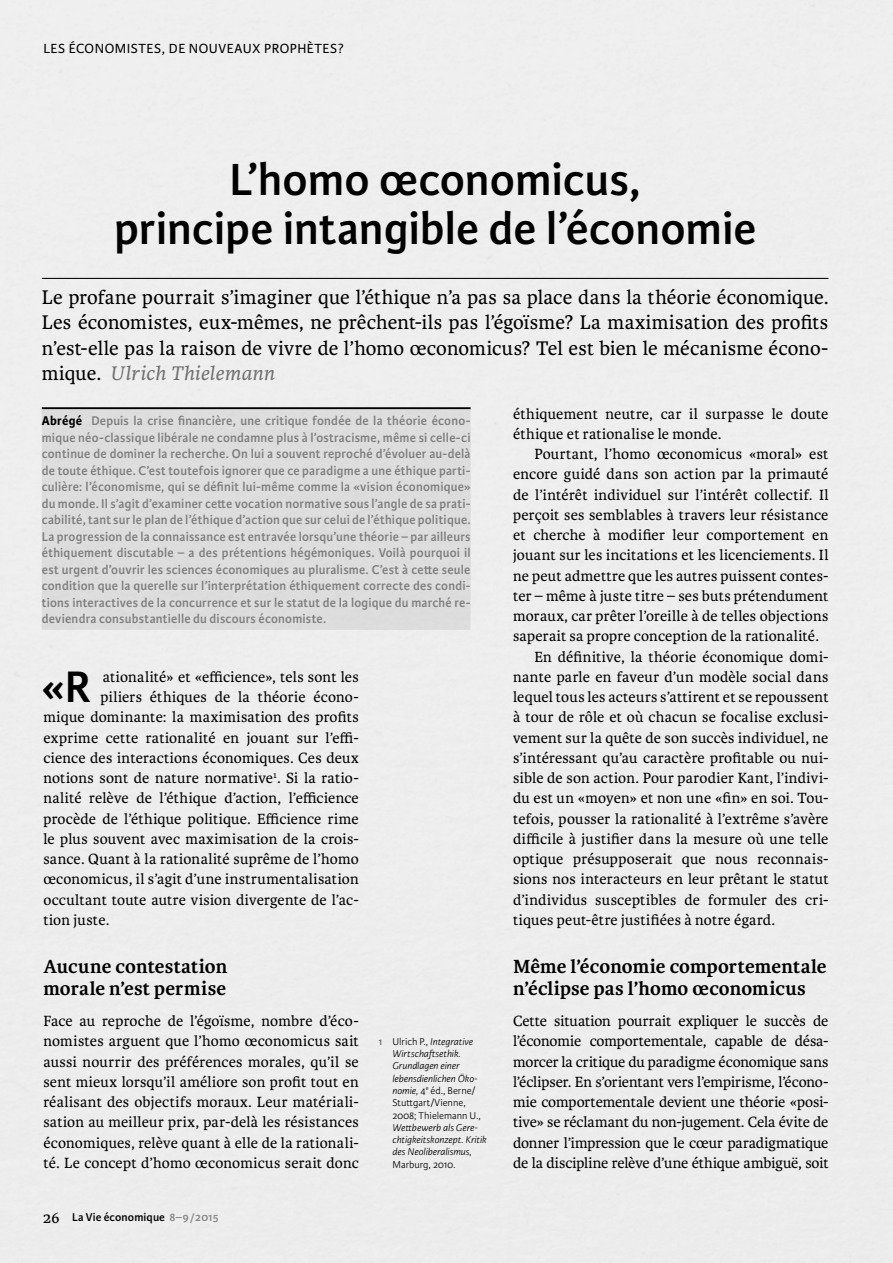
<style>
.page{position:relative;width:893px;height:1263px;background:#fff}
.page>*{position:absolute;margin:0;border:0;box-sizing:border-box;transform-origin:0 0}
.t1{font:600 48px/49.5px "Karmina Sans";color:#000;text-align:center}
.t2{font:600 47.1px "Karmina Sans";color:#000}
.t3{font:21px/25.5px "Karmina";color:#000;text-align:justify}
.t4{font:700 20.25px/22.5px "Karmina";letter-spacing:.01em;color:#000}
.t5{font:15.75px/20.2px "Karmina";letter-spacing:.015em;color:#000;text-align:justify}
.t6{font:14.1px "Karmina Sans";letter-spacing:.04em;color:#000}
.t7{font:600 13.5px/16.5px "Karmina Sans";letter-spacing:.015em;color:#878787;text-align:justify}
.t8{font:600 12px "Karmina Sans";letter-spacing:.01em;color:#000}
.t9{font:italic 300 10.5px/12.3px "Karmina Sans";letter-spacing:.005em;color:#000}
.t10{font:300 10.5px "Karmina Sans";color:#000}
.s1{font-style:italic;color:#706f6f}
.s2{font-weight:700;color:#000}
.s3{font-weight:600;font-style:normal;color:#706f6f}
.s4{font-style:normal}
.s5{font-family:"Karmina";font-weight:400;font-size:16.5px}
.s6{color:#878787}
</style>
<div class="page">
<hr style="left:42px;top:278px;width:786px;height:1px;background:#000">
<hr style="left:42px;top:407px;width:429px;height:2px;background:#000">
<div style="left:42px;top:409px;width:429px;height:23px;background:#ddd"></div>
<div style="left:42px;top:426px;width:429px;height:22px;background:#ddd"></div>
<div style="left:42px;top:442px;width:429px;height:23px;background:#ddd"></div>
<div style="left:42px;top:459px;width:429px;height:22px;background:#ddd"></div>
<div style="left:42px;top:475px;width:429px;height:23px;background:#ddd"></div>
<div style="left:42px;top:492px;width:429px;height:22px;background:#ddd"></div>
<div style="left:42px;top:508px;width:429px;height:23px;background:#ddd"></div>
<div style="left:42px;top:525px;width:429px;height:22px;background:#ddd"></div>
<div style="left:42px;top:541px;width:429px;height:23px;background:#ddd"></div>
<div style="left:42px;top:558px;width:429px;height:22px;background:#ddd"></div>
<div style="left:42px;top:574px;width:429px;height:23px;background:#ddd"></div>
<div style="left:42px;top:591px;width:429px;height:22px;background:#ddd"></div>
<div style="left:42px;top:607px;width:428px;height:23px;background:#ddd"></div>
<p class="t6" style="left:43px;top:41px;width:302px">LES ÉCONOMISTES, DE NOUVEAUX PROPHÈTES?</p>
<h1 class="t1" style="left:114px;top:155px;width:644px">L’homo œconomicus,<br>principe intangible de l’économie</h1>
<p class="t3" style="left:42px;top:284px;width:788px">Le profane pourrait s’imaginer que l’éthique n’a pas sa place dans la théorie économique.<br>Les économistes, eux-mêmes, ne prêchent-ils pas l’égoïsme? La maximisation des profits n’est-elle pas la raison de vivre de l’homo œconomicus? Tel est bien le mécanisme écono&shy;mique. <span class="s1">Ulrich Thielemann</span></p>
<p class="t7" style="left:42px;top:413px;width:430px"><span class="s2">Abrégé</span> Depuis la crise financière, une critique fondée de la théorie écono&shy;mique néo-classique libérale ne condamne plus à l’ostracisme, même si celle-ci continue de dominer la recherche. On lui a souvent reproché d’évoluer au-delà de toute éthique. C’est toutefois ignorer que ce paradigme a une éthique parti&shy;culière: l’économisme, qui se définit lui-même comme la «vision économique» du monde. Il s’agit d’examiner cette vocation normative sous l’angle de sa prati&shy;cabilité, tant sur le plan de l’éthique d’action que sur celui de l’éthique politique.<br>La progression de la connaissance est entravée lorsqu’une théorie – par ailleurs éthiquement discutable – a des prétentions hégémoniques. Voilà pourquoi il est urgent d’ouvrir les sciences économiques au pluralisme. C’est à cette seule condition que la querelle sur l’interprétation éthiquement correcte des condi&shy;tions interactives de la concurrence et sur le statut de la logique du marché re&shy;deviendra consubstantielle du discours économiste.</p>
<p class="t5" style="left:513px;top:403px;width:317px">éthiquement neutre, car il surpasse le doute éthique et rationalise le monde.</p>
<p class="t5" style="left:534px;top:444px;width:296px">Pourtant, l’homo œconomicus «moral» est</p>
<p class="t5" style="left:513px;top:464px;width:317px">encore guidé dans son action par la primauté</p>
<p class="t5" style="left:513px;top:485px;width:317px">de l’intérêt individuel sur l’intérêt collectif. Il</p>
<p class="t5" style="left:513px;top:505px;width:317px">perçoit ses semblables à travers leur résistance</p>
<p class="t5" style="left:513px;top:525px;width:317px">et cherche à modifier leur comportement en</p>
<p class="t5" style="left:513px;top:545px;width:317px">jouant sur les incitations et les licenciements. Il</p>
<p class="t5" style="left:513px;top:566px;width:317px">ne peut admettre que les autres puissent contes-</p>
<p class="t5" style="left:513px;top:586px;width:317px">ter – même à juste titre – ses buts prétendument</p>
<p class="t5" style="left:513px;top:606px;width:317px">moraux, car prêter l’oreille à de telles objections</p>
<p class="t5" style="left:513px;top:626px;width:307px">saperait sa propre conception de la rationalité.</p>
<p class="t5" style="left:534px;top:647px;width:296px">En définitive, la théorie économique domi-</p>
<p class="t5" style="left:513px;top:667px;width:317px">nante parle en faveur d’un modèle social dans</p>
<p class="t5" style="left:513px;top:687px;width:317px">lequel tous les acteurs s’attirent et se repoussent</p>
<p class="t5" style="left:513px;top:707px;width:317px">à tour de rôle et où chacun se focalise exclusi-</p>
<p class="t5" style="left:513px;top:728px;width:317px">vement sur la quête de son succès individuel, ne</p>
<p class="t5" style="left:513px;top:748px;width:317px">s’intéressant qu’au caractère profitable ou nui-</p>
<p class="t5" style="left:513px;top:768px;width:317px">sible de son action. Pour parodier Kant, l’indivi-</p>
<p class="t5" style="left:513px;top:788px;width:317px">du est un «moyen» et non une «fin» en soi. Tou-</p>
<p class="t5" style="left:513px;top:809px;width:317px">tefois, pousser la rationalité à l’extrême s’avère</p>
<p class="t5" style="left:513px;top:829px;width:317px">difficile à justifier dans la mesure où une telle</p>
<p class="t5" style="left:513px;top:849px;width:317px">optique présupposerait que nous reconnais-</p>
<p class="t5" style="left:513px;top:869px;width:317px">sions nos interacteurs en leur prêtant le statut</p>
<p class="t5" style="left:513px;top:890px;width:317px">d’individus susceptibles de formuler des cri-</p>
<p class="t5" style="left:513px;top:910px;width:263px">tiques peut-être justifiées à notre égard.</p>
<p class="t4" style="left:513px;top:955px;width:315px">Même l’économie comportementale n’éclipse pas l’homo œconomicus</p>
<p class="t5" style="left:513px;top:1011px;width:317px">Cette situation pourrait expliquer le succès de l’économie comportementale, capable de désa&shy;morcer la critique du paradigme économique sans l’éclipser. En s’orientant vers l’empirisme, l’écono&shy;mie comportementale devient une théorie «posi&shy;tive» se réclamant du non-jugement. Cela évite de donner l’impression que le cœur paradigmatique de la discipline relève d’une éthique ambiguë, soit</p>
<h2 class="t2" style="left:42px;top:660px;width:50px">«R</h2>
<p class="t5" style="left:103px;top:667px;width:258px">ationalité» et «efficience», tels sont les</p>
<p class="t5" style="left:101px;top:687px;width:260px">piliers éthiques de la théorie écono-</p>
<p class="t5" style="left:43px;top:707px;width:317px">mique dominante: la maximisation des profits</p>
<p class="t5" style="left:43px;top:728px;width:317px">exprime cette rationalité en jouant sur l’effi-</p>
<p class="t5" style="left:43px;top:748px;width:317px">cience des interactions économiques. Ces deux</p>
<p class="t5" style="left:43px;top:768px;width:317px">notions sont de nature normative<sup>1</sup>. Si la ratio-</p>
<p class="t5" style="left:43px;top:788px;width:317px">nalité relève de l’éthique d’action, l’efficience</p>
<p class="t5" style="left:43px;top:809px;width:317px">procède de l’éthique politique. Efficience rime</p>
<p class="t5" style="left:43px;top:829px;width:317px">le plus souvent avec maximisation de la crois-</p>
<p class="t5" style="left:43px;top:849px;width:317px">sance. Quant à la rationalité suprême de l’homo</p>
<p class="t5" style="left:43px;top:869px;width:317px">œconomicus, il s’agit d’une instrumentalisation</p>
<p class="t5" style="left:43px;top:890px;width:317px">occultant toute autre vision divergente de l’ac-</p>
<p class="t5" style="left:43px;top:910px;width:67px">tion juste.</p>
<p class="t4" style="left:43px;top:955px;width:186px">Aucune contestation morale n’est permise</p>
<p class="t5" style="left:43px;top:1011px;width:317px">Face au reproche de l’égoïsme, nombre d’éco&shy;nomistes arguent que l’homo œconomicus sait aussi nourrir des préférences morales, qu’il se sent mieux lorsqu’il améliore son profit tout en réalisant des objectifs moraux. Leur matériali&shy;sation au meilleur prix, par-delà les résistances économiques, relève quant à elle de la rationali&shy;té. Le concept d’homo œconomicus serait donc</p>
<p class="t9" style="left:392px;top:1035px;width:90px;text-indent:-14px"><span class="s3">1</span> <span class="s4">Ulrich P.,</span> Integrative<br>Wirtschaftsethik.<br>Grundlagen einer lebensdienlichen Öko&shy;nomie, <span class="s4">4</span><sup>e</sup> <span class="s4">éd., Berne/<br>Stuttgart/Vienne,<br>2008; Thielemann U.,</span></p>
<p class="t9" style="left:392px;top:1121px;width:96px">Wettbewerb als Gere&shy;chtigkeitskonzept. Kritik des Neoliberalismus,</p>
<p class="t10" style="left:392px;top:1158px;width:64px">Marburg, 2010.</p>
<p class="t8" style="left:43px;top:1210px;width:177px"><span class="s5">26</span> La Vie économique <span class="s6">8–9/2015</span></p>
</div>
